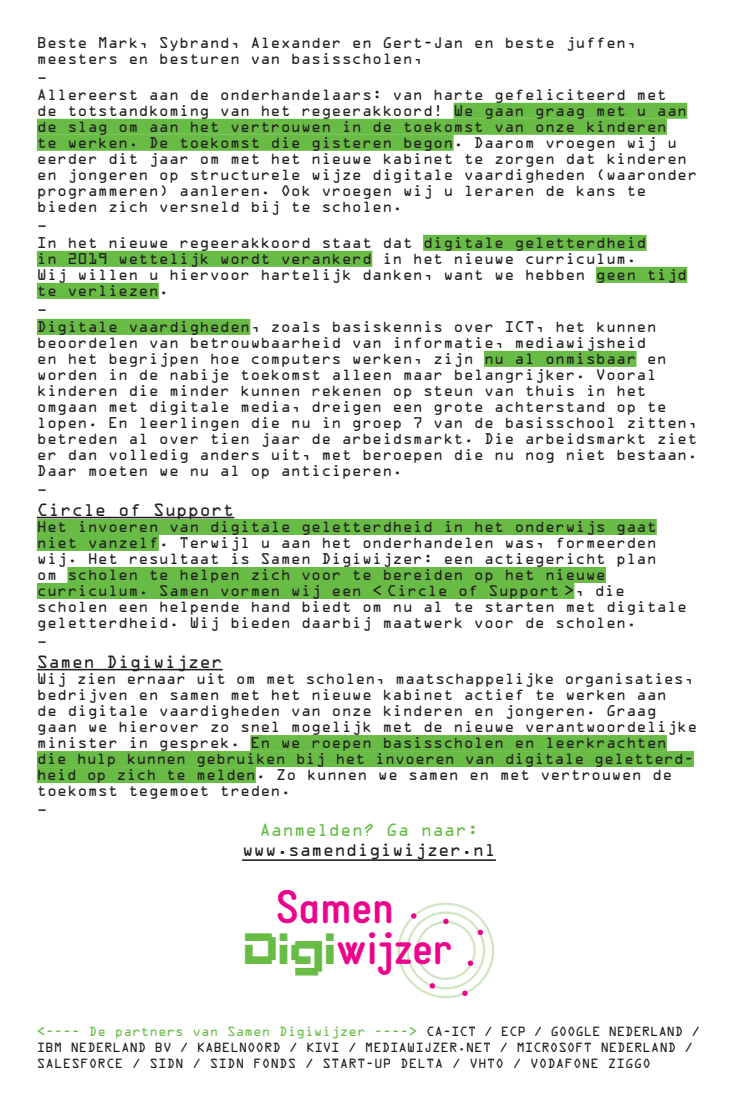
<style>
.page{position:relative;width:738px;height:1106px;background:#fff}
.page>*{position:absolute;margin:0;border:0;box-sizing:border-box;transform-origin:0 0}
.t1{font:700 46.1px/40.9px "Static";color:#ed028c;text-align:center}
.t2{font:16px "OCRA Std";letter-spacing:.005em;color:#231f20}
.t3{font:16px "OCRA Std";color:#68bc45}
.t4{font:15px "OCRA Std";color:#231f20}
.t5{font:14px/16px "OCRA Std";letter-spacing:.005em;color:#231f20}
.t6{font:12px/16px "OCRA Std";letter-spacing:-.02em;color:#231f20}
.s1{font-family:"B Marmy A12";font-weight:400;color:#68bc45}
.s2{color:#68bc45}
</style>
<div class="page">
<div style="left:453px;top:103px;width:233px;height:16px;background:#68bc45"></div>
<div style="left:37px;top:119px;width:629px;height:16px;background:#68bc45"></div>
<div style="left:37px;top:135px;width:416px;height:16px;background:#68bc45"></div>
<div style="left:423px;top:235px;width:223px;height:16px;background:#68bc45"></div>
<div style="left:37px;top:251px;width:335px;height:16px;background:#68bc45"></div>
<div style="left:595px;top:267px;width:91px;height:16px;background:#68bc45"></div>
<div style="left:37px;top:283px;width:122px;height:16px;background:#68bc45"></div>
<div style="left:37px;top:319px;width:213px;height:16px;background:#68bc45"></div>
<div style="left:483px;top:351px;width:153px;height:16px;background:#68bc45"></div>
<hr style="left:37px;top:517px;width:197px;height:1px;background:#231f20">
<div style="left:37px;top:519px;width:619px;height:16px;background:#68bc45"></div>
<div style="left:37px;top:535px;width:122px;height:16px;background:#68bc45"></div>
<div style="left:67px;top:567px;width:538px;height:16px;background:#68bc45"></div>
<div style="left:37px;top:583px;width:537px;height:16px;background:#68bc45"></div>
<hr style="left:37px;top:669px;width:185px;height:1px;background:#231f20">
<div style="left:250px;top:735px;width:416px;height:16px;background:#68bc45"></div>
<div style="left:37px;top:751px;width:656px;height:16px;background:#68bc45"></div>
<div style="left:37px;top:767px;width:219px;height:16px;background:#68bc45"></div>
<hr style="left:242px;top:859px;width:253px;height:2px;background:#231f20">
<div style="left:397px;top:902px;width:96px;height:96px;border:2px solid #d0e6c1;border-radius:50%"></div>
<div style="left:406px;top:911px;width:79px;height:78px;border:2px solid #d0e6c1;border-radius:50%"></div>
<div style="left:416px;top:921px;width:59px;height:59px;border:2px solid #d0e6c1;border-radius:50%"></div>
<svg style="left:477px;top:929px;width:5px;height:6px"></svg>
<svg style="left:443px;top:918px;width:5px;height:6px"></svg>
<svg style="left:410px;top:913px;width:6px;height:5px"></svg>
<svg style="left:467px;top:960px;width:6px;height:6px"></svg>
<svg style="left:429px;top:983px;width:5px;height:5px"></svg>
<svg style="left:462px;top:990px;width:5px;height:6px"></svg>
<p class="t5" style="left:37px;top:36px;width:600px">Beste Mark, Sybrand, Alexander en Gert-Jan en beste juffen, meesters en besturen van basisscholen,</p>
<p class="t4" style="left:37px;top:71px;width:12px">-</p>
<p class="t5" style="left:37px;top:88px;width:661px">Allereerst aan de onderhandelaars: van harte gefeliciteerd met<br>de totstandkoming van het regeerakkoord! We gaan graag met u aan de slag om aan het vertrouwen in de toekomst van onze kinderen<br>te werken. De toekomst die gisteren begon. Daarom vroegen wij u eerder dit jaar om met het nieuwe kabinet te zorgen dat kinderen en jongeren op structurele wijze digitale vaardigheden (waaronder programmeren) aanleren. Ook vroegen wij u leraren de kans te bieden zich versneld bij te scholen.</p>
<p class="t4" style="left:37px;top:219px;width:12px">-</p>
<p class="t5" style="left:37px;top:236px;width:651px">In het nieuwe regeerakkoord staat dat digitale geletterdheid<br>in 2019 wettelijk wordt verankerd in het nieuwe curriculum.<br>Wij willen u hiervoor hartelijk danken, want we hebben geen tijd te verliezen.</p>
<p class="t4" style="left:37px;top:303px;width:12px">-</p>
<p class="t5" style="left:37px;top:320px;width:661px">Digitale vaardigheden, zoals basiskennis over ICT, het kunnen beoordelen van betrouwbaarheid van informatie, mediawijsheid<br>en het begrijpen hoe computers werken, zijn nu al onmisbaar en worden in de nabije toekomst alleen maar belangrijker. Vooral kinderen die minder kunnen rekenen op steun van thuis in het omgaan met digitale media, dreigen een grote achterstand op te lopen. En leerlingen die nu in groep 7 van de basisschool zitten, betreden al over tien jaar de arbeidsmarkt. Die arbeidsmarkt ziet er dan volledig anders uit, met beroepen die nu nog niet bestaan.<br>Daar moeten we nu al op anticiperen.</p>
<p class="t4" style="left:37px;top:483px;width:12px">-</p>
<p class="t2" style="left:37px;top:503px;width:199px">Circle of Support</p>
<p class="t5" style="left:37px;top:520px;width:651px">Het invoeren van digitale geletterdheid in het onderwijs gaat niet vanzelf. Terwijl u aan het onderhandelen was, formeerden wij. Het resultaat is Samen Digiwijzer: een actiegericht plan<br>om scholen te helpen zich voor te bereiden op het nieuwe curriculum. Samen vormen wij een &lt; Circle of Support &gt;, die scholen een helpende hand biedt om nu al te starten met digitale geletterdheid. Wij bieden daarbij maatwerk voor de scholen.</p>
<p class="t4" style="left:37px;top:635px;width:12px">-</p>
<p class="t2" style="left:37px;top:655px;width:187px">Samen Digiwijzer</p>
<p class="t5" style="left:37px;top:672px;width:661px">Wij zien ernaar uit om met scholen, maatschappelijke organisaties, bedrijven en samen met het nieuwe kabinet actief te werken aan<br>de digitale vaardigheden van onze kinderen en jongeren. Graag gaan we hierover zo snel mogelijk met de nieuwe verantwoordelijke minister in gesprek. En we roepen basisscholen en leerkrachten die hulp kunnen gebruiken bij het invoeren van digitale geletterd&shy;heid op zich te melden. Zo kunnen we samen en met vertrouwen de toekomst tegemoet treden.</p>
<p class="t4" style="left:37px;top:803px;width:12px">-</p>
<p class="t3" style="left:259px;top:823px;width:220px">Aanmelden? Ga naar:</p>
<p class="t2" style="left:242px;top:843px;width:255px">www.samendigiwijzer.nl</p>
<h1 class="t1" style="left:245px;top:887px;width:208px">Samen<br><span class="s1">Digi</span>wijzer</h1>
<p class="t6" style="left:37px;top:1024px;width:664px"><span class="s2">&lt;---- De partners van Samen Digiwijzer ----&gt;</span> CA-ICT / ECP / GOOGLE NEDERLAND /<br>IBM NEDERLAND BV / KABELNOORD / KIVI / MEDIAWIJZER.NET / MICROSOFT NEDERLAND /<br>SALESFORCE / SIDN / SIDN FONDS / START-UP DELTA / VHTO / VODAFONE ZIGGO</p>
</div>
